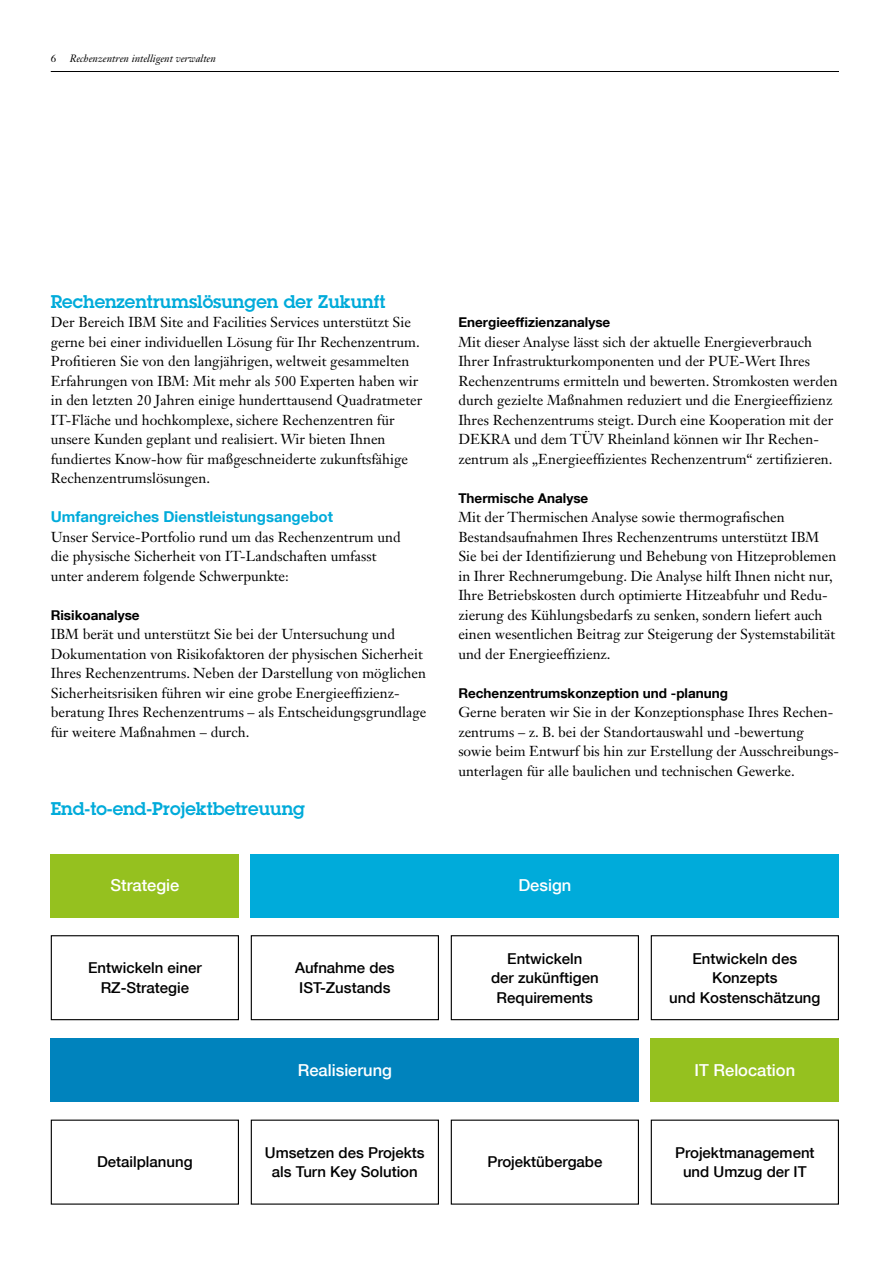
<style>
.page{position:relative;width:893px;height:1263px;background:#fff}
.page>*{position:absolute;margin:0;border:0;box-sizing:border-box;transform-origin:0 0}
.t1{font:600 18px "Lubalin Graph Std";color:#00abda}
.t2{font:500 16.5px "Helvetica Neue LT Com";color:#fff}
.t3{font:500 15px/19.5px "Helvetica Neue LT Com";color:#000;text-align:center}
.t4{font:700 15px "Helvetica Neue LT Com";color:#00abda}
.t5{font:14.25px/19.5px "Janson Text LT Std";color:#000}
.t6{font:700 13.5px "Helvetica Neue LT Com";color:#000}
.t7{font:italic 10.5px "Janson Text LT Std";color:#000}
.t8{font:10.5px "Janson Text LT Std";color:#000}
</style>
<div class="page">
<hr style="left:51px;top:71px;width:788px;height:1px;background:#000">
<div style="left:51px;top:854px;width:188px;height:63px;background:#95c11f"></div>
<div style="left:251px;top:854px;width:588px;height:63px;background:#00abda"></div>
<div style="left:651px;top:1038px;width:188px;height:64px;background:#95c11f"></div>
<div style="left:51px;top:1038px;width:588px;height:64px;background:#0083bd"></div>
<div style="left:51px;top:935px;width:188px;height:85px;border:1px solid #000"></div>
<div style="left:651px;top:935px;width:188px;height:85px;border:1px solid #000"></div>
<div style="left:451px;top:935px;width:188px;height:85px;border:1px solid #000"></div>
<div style="left:251px;top:935px;width:188px;height:85px;border:1px solid #000"></div>
<div style="left:51px;top:1119px;width:188px;height:86px;border:1px solid #000"></div>
<div style="left:651px;top:1119px;width:188px;height:86px;border:1px solid #000"></div>
<div style="left:451px;top:1119px;width:188px;height:86px;border:1px solid #000"></div>
<div style="left:251px;top:1119px;width:188px;height:86px;border:1px solid #000"></div>
<p class="t8" style="left:51px;top:52px;width:7px">6</p>
<p class="t7" style="left:70px;top:52px;width:148px">Rechenzentren intelligent verwalten</p>
<p class="t1" style="left:51px;top:289px;width:336px">Rechenzentrumslösungen der Zukunft</p>
<p class="t5" style="left:51px;top:312px;width:373px">Der Bereich IBM Site and Facilities Services unterstützt Sie gerne bei einer individuellen Lösung für Ihr Rechenzentrum.<br>Profitieren Sie von den langjährigen, weltweit gesammelten Erfahrungen von IBM: Mit mehr als 500 Experten haben wir in den letzten 20 Jahren einige hunderttausend Quadratmeter IT-Fläche und hochkomplexe, sichere Rechenzentren für unsere Kunden geplant und realisiert. Wir bieten Ihnen fundiertes Know-how für maßgeschneiderte zukunftsfähige Rechenzentrumslösungen.</p>
<p class="t4" style="left:51px;top:507px;width:284px">Umfangreiches Dienstleistungsangebot</p>
<p class="t5" style="left:51px;top:527px;width:351px">Unser Service-Portfolio rund um das Rechenzentrum und die physische Sicherheit von IT-Landschaften umfasst unter anderem folgende Schwerpunkte:</p>
<p class="t6" style="left:51px;top:606px;width:90px">Risikoanalyse</p>
<p class="t5" style="left:51px;top:624px;width:377px">IBM berät und unterstützt Sie bei der Untersuchung und Dokumentation von Risikofaktoren der physischen Sicherheit Ihres Rechenzentrums. Neben der Darstellung von möglichen Sicherheitsrisiken führen wir eine grobe Energieeffizienz&shy;beratung Ihres Rechenzentrums – als Entscheidungsgrundlage für weitere Maßnahmen – durch.</p>
<p class="t1" style="left:51px;top:796px;width:256px">End-to-end-Projektbetreuung</p>
<p class="t6" style="left:458px;top:314px;width:153px">Energieeffizienzanalyse</p>
<p class="t5" style="left:458px;top:332px;width:381px">Mit dieser Analyse lässt sich der aktuelle Energieverbrauch Ihrer Infrastrukturkomponenten und der PUE-Wert Ihres Rechenzentrums ermitteln und bewerten. Stromkosten werden durch gezielte Maßnahmen reduziert und die Energieeffizienz Ihres Rechenzentrums steigt. Durch eine Kooperation mit der DEKRA und dem TÜV Rheinland können wir Ihr Rechen&shy;zentrum als „Energieeffizientes Rechenzentrum“ zertifizieren.</p>
<p class="t6" style="left:458px;top:489px;width:131px">Thermische Analyse</p>
<p class="t5" style="left:458px;top:507px;width:379px">Mit der Thermischen Analyse sowie thermografischen Bestandsaufnahmen Ihres Rechenzentrums unterstützt IBM Sie bei der Identifizierung und Behebung von Hitzeproblemen in Ihrer Rechnerumgebung. Die Analyse hilft Ihnen nicht nur, Ihre Betriebskosten durch optimierte Hitzeabfuhr und Redu&shy;zierung des Kühlungsbedarfs zu senken, sondern liefert auch einen wesentlichen Beitrag zur Steigerung der Systemstabilität und der Energieeffizienz.</p>
<p class="t6" style="left:458px;top:684px;width:271px">Rechenzentrumskonzeption und -planung</p>
<p class="t5" style="left:458px;top:702px;width:381px">Gerne beraten wir Sie in der Konzeptionsphase Ihres Rechen&shy;zentrums – z. B. bei der Standortauswahl und -bewertung sowie beim Entwurf bis hin zur Erstellung der Ausschreibungs&shy;unterlagen für alle baulichen und technischen Gewerke.</p>
<p class="t2" style="left:111px;top:875px;width:70px">Strategie</p>
<p class="t2" style="left:518px;top:875px;width:54px">Design</p>
<p class="t3" style="left:88px;top:958px;width:115px">Entwickeln einer<br>RZ-Strategie</p>
<p class="t3" style="left:669px;top:948px;width:153px">Entwickeln des<br>Konzepts<br>und Kostenschätzung</p>
<p class="t3" style="left:491px;top:948px;width:109px">Entwickeln<br>der zukünftigen<br>Requirements</p>
<p class="t3" style="left:295px;top:958px;width:101px;text-align:left">Aufnahme des<br>IST-Zustands</p>
<p class="t2" style="left:298px;top:1060px;width:96px">Realisierung</p>
<p class="t2" style="left:695px;top:1060px;width:102px">IT Relocation</p>
<p class="t3" style="left:97px;top:1152px;width:97px">Detailplanung</p>
<p class="t3" style="left:675px;top:1142px;width:141px">Projektmanagement und Umzug der IT</p>
<p class="t3" style="left:265px;top:1142px;width:161px">Umsetzen des Projekts als Turn Key Solution</p>
<p class="t3" style="left:487px;top:1152px;width:117px">Projektübergabe</p>
</div>
